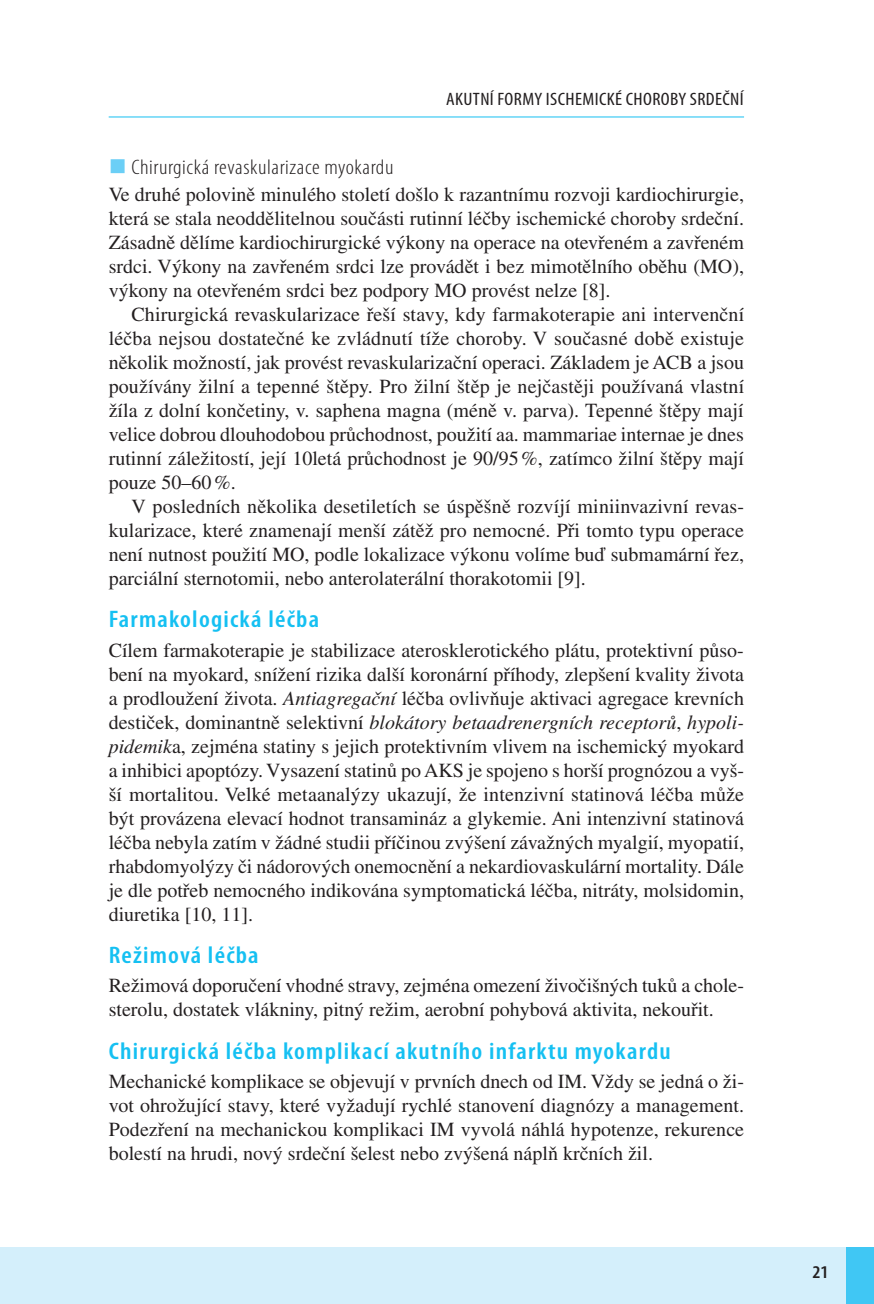
<style>
.page{position:relative;width:874px;height:1304px;background:#fff}
.page>*{position:absolute;margin:0;border:0;box-sizing:border-box;transform-origin:0 0}
.t1{font:600 condensed 24px "Myriad Pro";letter-spacing:.045em;color:#15c0f2;scale:1.1 1}
.t2{font:300 condensed 21px "Myriad Pro";letter-spacing:.025em;color:#231f20;scale:1.1 1}
.t3{font:20px/24px "Times CE";color:#231f20;text-align:justify}
.t4{font:condensed 18px "Myriad Pro";letter-spacing:.02em;color:#231f20;scale:1.1 1}
.t5{font:600 condensed 18px "Myriad Pro";color:#231f20;scale:1.1 1}
.s1{font-style:italic}
</style>
<div class="page">
<hr style="left:109px;top:116px;width:635px;height:1px;background:#15c0f2">
<hr style="left:0;top:1247px;width:1px;height:57px;background:#d4effb">
<div style="left:1px;top:1247px;width:872px;height:57px;background:#d4effb"></div>
<div style="left:846px;top:1247px;width:27px;height:57px;background:#40c7f4"></div>
<p class="t4" style="left:446px;top:88px;width:272px">AKUTNÍ FORMY ISCH EMICKÉ CHOROBY SRDEČNÍ</p>
<p class="t2" style="left:131px;top:155px;width:240px">Chirurgická revaskularizace myokardu</p>
<p class="t3" style="left:109px;top:182px;width:636px">Ve druhé polovině minulého století došlo k razantnímu rozvoji kardiochirurgie, která se stala neoddělitelnou součásti rutinní léčby ischemické choroby srdeční.<br>Zásadně dělíme kardiochirurgické výkony na operace na otevřeném a zavřeném srdci. Výkony na zavřeném srdci lze provádět i bez mimotělního oběhu (MO), výkony na otevřeném srdci bez podpory MO provést nelze [8].</p>
<p class="t3" style="left:109px;top:302px;width:637px;text-indent:23px">Chirurgická revaskularizace řeší stavy, kdy farmakoterapie ani intervenční léčba nejsou dostatečné ke zvládnutí tíže choroby. V současné době existuje několik možností, jak provést revaskularizační operaci. Základem je ACB a jsou používány žilní a tepenné štěpy. Pro žilní štěp je nejčastěji používaná vlastní žíla z dolní končetiny, v. saphena magna (méně v. parva). Tepenné štěpy mají velice dobrou dlouhodobou průchodnost, použití aa. mammariae internae je dnes rutinní záležitostí, její 10letá průchodnost je 90/95%, zatímco žilní štěpy mají pouze 50–60%.</p>
<p class="t3" style="left:109px;top:494px;width:636px;text-indent:23px">V posledních několika desetiletích se úspěšně rozvíjí miniinvazivní revas&shy;kularizace, které znamenají menší zátěž pro nemocné. Při tomto typu operace není nutnost použití MO, podle lokalizace výkonu volíme buď submamární řez, parciální sternotomii, nebo anterolaterální thorakotomii [9].</p>
<p class="t1" style="left:109px;top:604px;width:193px">Farmakologická léčba</p>
<p class="t3" style="left:109px;top:637px;width:637px">Cílem farmakoterapie je stabilizace aterosklerotického plátu, protektivní půso&shy;bení na myokard, snížení rizika další koronární příhody, zlepšení kvality života a prodloužení života. <span class="s1">Antiagregační</span> léčba ovlivňuje aktivaci agregace krevních destiček, dominantně selektivní <span class="s1">blokátory betaadrenergních receptorů</span>, <span class="s1">hypoli&shy;pidemik</span>a, zejména statiny s jejich protektivním vlivem na ischemický myokard a inhibici apoptózy. Vysazení statinů po AKS je spojeno s horší prognózou a vyš&shy;ší mortalitou. Velké metaanalýzy ukazují, že intenzivní statinová léčba může být provázena elevací hodnot transamináz a glykemie. Ani intenzivní statinová léčba nebyla zatím v žádné studii příčinou zvýšení závažných myalgií, myopatií, rhabdomyolýzy či nádorových onemocnění a nekardiovaskulární mortality. Dále je dle potřeb nemocného indikována symptomatická léčba, nitráty, molsidomin, diuretika [10, 11].</p>
<p class="t1" style="left:109px;top:940px;width:138px">Režimová léčba</p>
<p class="t3" style="left:109px;top:973px;width:636px">Režimová doporučení vhodné stravy, zejména omezení živočišných tuků a chole&shy;sterolu, dostatek vlákniny, pitný režim, aerobní pohybová aktivita, nekouřit.</p>
<p class="t1" style="left:109px;top:1035px;width:512px">Chirurgická léčba komplikací akutního infarktu myokardu</p>
<p class="t3" style="left:109px;top:1069px;width:637px">Mechanické komplikace se objevují v prvních dnech od IM. Vždy se jedná o ži&shy;vot ohrožující stavy, které vyžadují rychlé stanovení diagnózy a management.<br>Podezření na mechanickou komplikaci IM vyvolá náhlá hypotenze, rekurence bolestí na hrudi, nový srdeční šelest nebo zvýšená náplň krčních žil.</p>
<p class="t5" style="left:812px;top:1260px;width:16px">21</p>
</div>
